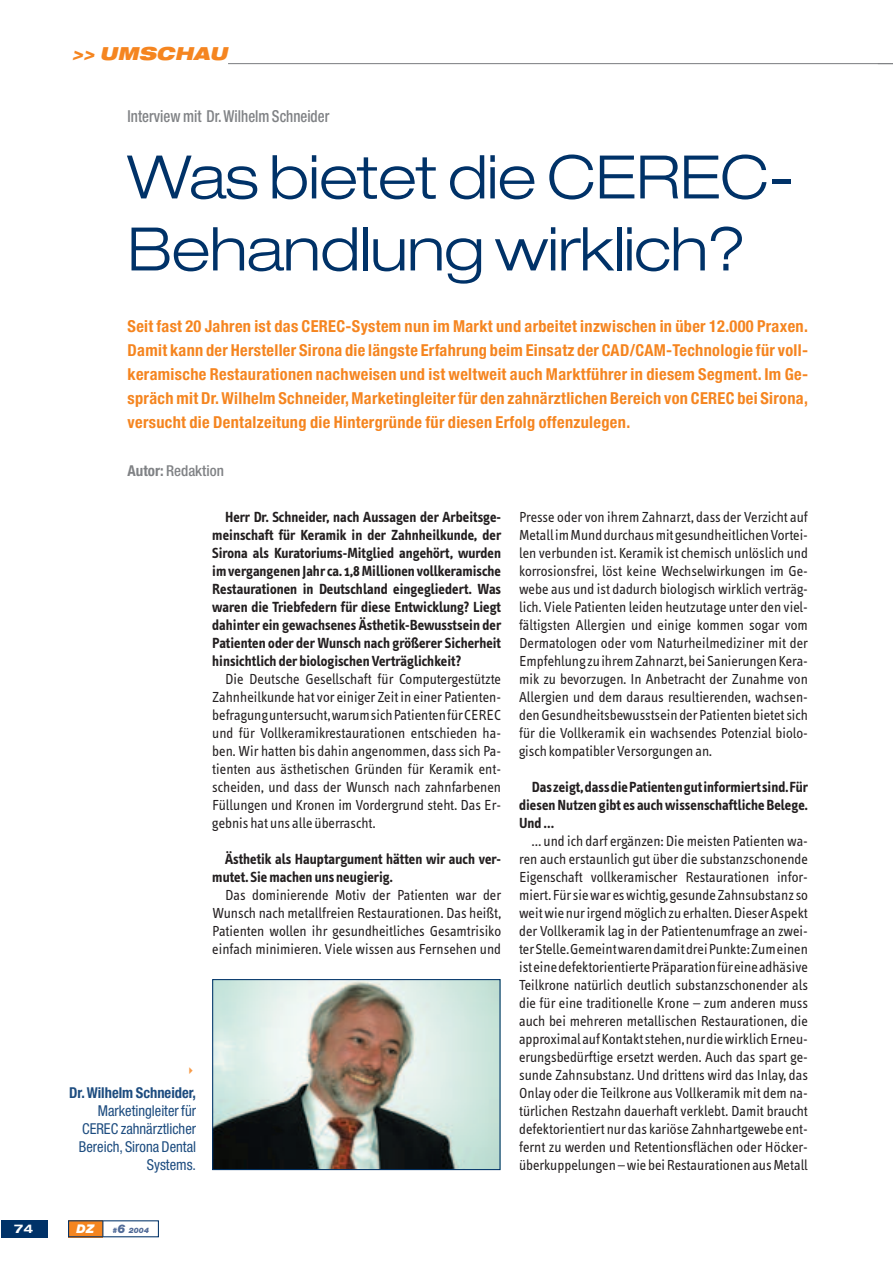
<style>
.page{position:relative;width:893px;height:1263px;background:#fff}
.page>*{position:absolute;margin:0;border:0;box-sizing:border-box;transform-origin:0 0}
.t1{font:300 expanded 60px/72px "Helvetica Neue";letter-spacing:-.01em;color:#003268}
.t2{font:italic 900 expanded 18px "Helvetica Neue";color:#f58520}
.t3{font:700 condensed 16.5px/24px "Helvetica Neue";letter-spacing:.02em;color:#f58520;text-align:justify}
.t4{font:500 condensed 16.5px "Helvetica Neue";color:#808285;scale:.9 1}
.t5{font:15px/18px "Info Text";color:#231f20;text-align:justify}
.t6{font:700 15px/18px "Info Text";color:#231f20;text-align:justify}
.t7{font:condensed 15px/18px "Helvetica Neue";color:#1d4c7f;text-align:right}
.t8{font:700 condensed 15px "Helvetica Neue";color:#1d4c7f}
.t9{font:500 condensed 15px "Helvetica Neue";color:#808285}
.t10{font:700 expanded 12px "Helvetica Neue";color:#fff}
.t11{font:italic 900 12px "Helvetica Neue";color:#fff}
.t12{font:italic 900 7.5px "Helvetica Neue";color:#516b98}
.s1{font-weight:700}
.s2{font-size:12px}
</style>
<div class="page">
<hr style="left:228px;top:63px;width:665px;height:1px;background:#808285">
<div style="left:68px;top:1220px;width:35px;height:17px;background:#f58520"></div>
<div style="left:1px;top:1220px;width:47px;height:17px;background:#003268"></div>
<svg style="left:102px;top:1221px;width:1px;height:15px"></svg>
<img style="left:214px;top:981px;width:284px;height:187px">
<div style="left:212px;top:979px;width:288px;height:191px;border:1px solid #003268"></div>
<p class="t2" style="left:72px;top:46px;width:160px">&gt;&gt; UMSCHAU</p>
<p class="t4" style="left:128px;top:110px;width:226px">Interview mit Dr. Wilhelm Schneider</p>
<h1 class="t1" style="left:128px;top:147px;width:669px">Was bietet die CEREC-<br>Behandlung wirklich?</h1>
<p class="t3" style="left:128px;top:315px;width:682px">Seit fast 20 Jahren ist das CEREC-System nun im Markt und arbeitet inzwischen in über 12.000 Praxen.<br>Damit kann der Hersteller Sirona die längste Erfahrung beim Einsatz der CAD/CAM-Technologie für voll&shy;keramische Restaurationen nachweisen und ist weltweit auch Marktführer in diesem Segment. Im Ge&shy;spräch mit Dr. Wilhelm Schneider, Marketingleiter für den zahnärztlichen Bereich von CEREC bei Sirona, versucht die Dentalzeitung die Hintergründe für diesen Erfolg offenzulegen.</p>
<p class="t9" style="left:128px;top:465px;width:98px"><span class="s1">Autor:</span> Redaktion</p>
<p class="t6" style="left:212px;top:509px;width:290px;text-indent:13px">Herr Dr. Schneider, nach Aussagen der Arbeitsge&shy;meinschaft für Keramik in der Zahnheilkunde, der Sirona als Kuratoriums-Mitglied angehört, wurden im vergangenen Jahr ca. 1,8 Millionen vollkeramische Restaurationen in Deutschland eingegliedert. Was waren die Triebfedern für diese Entwicklung? Liegt dahinter ein gewachsenes Ästhetik-Bewusstsein der Patienten oder der Wunsch nach größerer Sicherheit hinsichtlich der biologischen Verträglichkeit?</p>
<p class="t5" style="left:212px;top:671px;width:290px;text-indent:13px">Die Deutsche Gesellschaft für Computergestützte Zahnheilkunde hat vor einiger Zeit in einer Patienten&shy;befragung untersucht, warum sich Patienten für CEREC und für Vollkeramikrestaurationen entschieden ha&shy;ben. Wir hatten bis dahin angenommen, dass sich Pa&shy;tienten aus ästhetischen Gründen für Keramik ent&shy;scheiden, und dass der Wunsch nach zahnfarbenen Füllungen und Kronen im Vordergrund steht. Das Er&shy;gebnis hat uns alle überrascht.</p>
<p class="t6" style="left:212px;top:851px;width:290px;text-indent:13px">Ästhetik als Hauptargument hätten wir auch ver&shy;mutet. Sie machen uns neugierig.</p>
<p class="t5" style="left:212px;top:887px;width:290px;text-indent:13px">Das dominierende Motiv der Patienten war der Wunsch nach metallfreien Restaurationen. Das heißt, Patienten wollen ihr gesundheitliches Gesamtrisiko einfach minimieren. Viele wissen aus Fernsehen und</p>
<p class="t5" style="left:519px;top:509px;width:290px">Presse oder von ihrem Zahnarzt, dass der Verzicht auf Metall im Mund durchaus mit gesundheitlichen Vortei&shy;len verbunden ist. Keramik ist chemisch unlöslich und korrosionsfrei, löst keine Wechselwirkungen im Ge&shy;webe aus und ist dadurch biologisch wirklich verträg&shy;lich. Viele Patienten leiden heutzutage unter den viel&shy;fältigsten Allergien und einige kommen sogar vom Dermatologen oder vom Naturheilmediziner mit der Empfehlung zu ihrem Zahnarzt, bei Sanierungen Kera&shy;mik zu bevorzugen. In Anbetracht der Zunahme von Allergien und dem daraus resultierenden, wachsen&shy;den Gesundheitsbewusstsein der Patienten bietet sich für die Vollkeramik ein wachsendes Potenzial biolo&shy;gisch kompatibler Versorgungen an.</p>
<p class="t6" style="left:519px;top:779px;width:290px;text-indent:13px">Das zeigt, dass die Patienten gut informiert sind. Für diesen Nutzen gibt es auch wissenschaftliche Belege.<br>Und …</p>
<p class="t5" style="left:519px;top:833px;width:290px;text-indent:13px">… und ich darf ergänzen: Die meisten Patienten wa&shy;ren auch erstaunlich gut über die substanzschonende Eigenschaft vollkeramischer Restaurationen infor&shy;miert. Für sie war es wichtig, gesunde Zahnsubstanz so weit wie nur irgend möglich zu erhalten. Dieser Aspekt der Vollkeramik lag in der Patientenumfrage an zwei&shy;ter Stelle. Gemeint waren damit drei Punkte: Zum einen ist eine defektorientierte Präparation für eine adhäsive Teilkrone natürlich deutlich substanzschonender als die für eine traditionelle Krone – zum anderen muss auch bei mehreren metallischen Restaurationen, die approximal auf Kontakt stehen, nur die wirklich Erneu&shy;erungsbedürftige ersetzt werden. Auch das spart ge&shy;sunde Zahnsubstanz. Und drittens wird das Inlay, das Onlay oder die Teilkrone aus Vollkeramik mit dem na&shy;türlichen Restzahn dauerhaft verklebt. Damit braucht defektorientiert nur das kariöse Zahnhartgewebe ent&shy;fernt zu werden und Retentionsflächen oder Höcker&shy;überkuppelungen – wie bei Restaurationen aus Metall</p>
<p class="t8" style="left:69px;top:1087px;width:128px">Dr. Wilhelm Schneider,</p>
<p class="t7" style="left:79px;top:1103px;width:119px">Marketingleiter für<br>CEREC zahnärztlicher<br>Bereich, Sirona Dental<br>Systems.</p>
<p class="t10" style="left:14px;top:1224px;width:21px">74</p>
<p class="t11" style="left:77px;top:1224px;width:19px">DZ</p>
<p class="t12" style="left:112px;top:1227px;width:38px">#<span class="s2">6</span> 2004</p>
</div>
